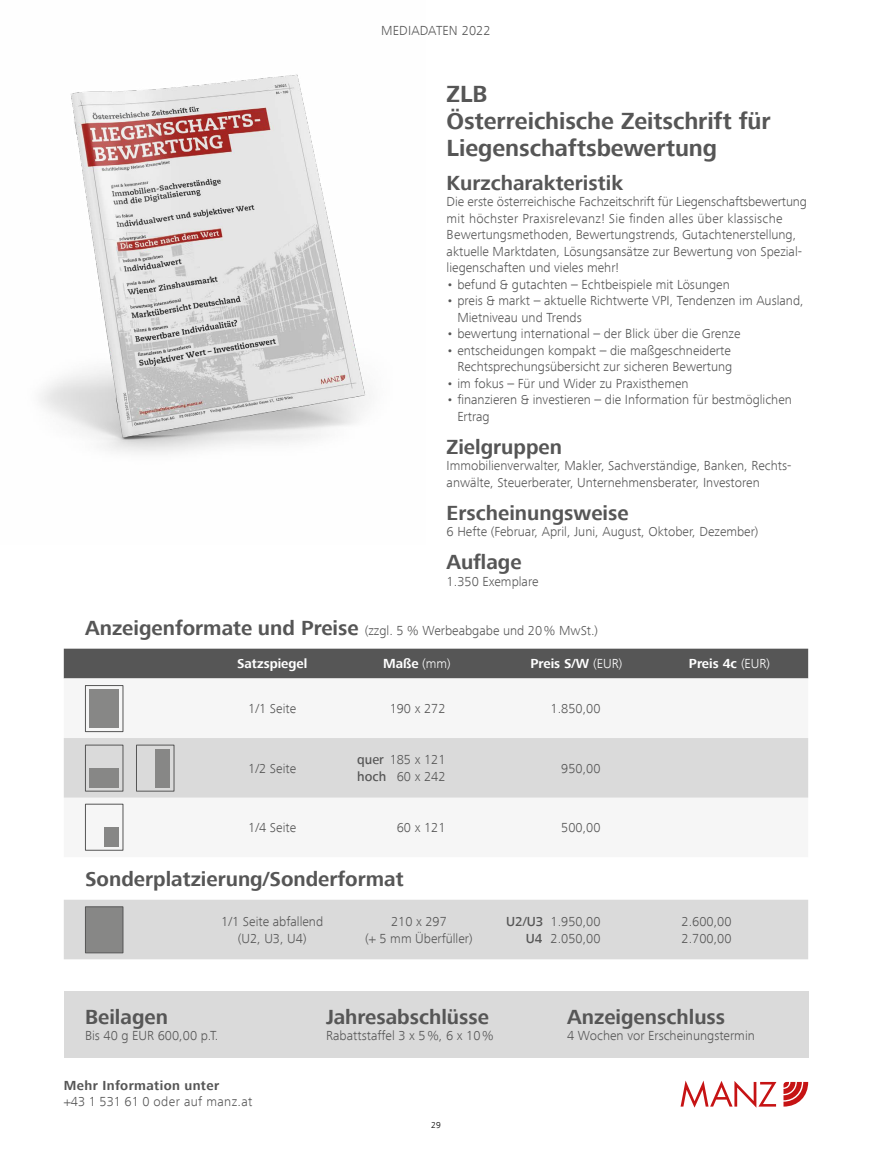
<style>
.page{position:relative;width:872px;height:1149px;background:#fff}
.page>*{position:absolute;margin:0;border:0;box-sizing:border-box;transform-origin:0 0}
.TopTitelAutorText{font:700 24px "Frutiger Next Com";letter-spacing:-.005em;color:#565656}
.TopTitelAutorText-2{font:700 21px "Frutiger Next Com";color:#565656}
.TopTitelAutorText-3{font:300 13.5px/16.5px "Frutiger Next Com";color:#565656}
.t1{font:700 13.5px "Frutiger Next Com";color:#fff}
.TopTitelAutorText-4{font:300 13.5px "Frutiger Next Com";letter-spacing:.025em;color:#565656}
.t2{font:700 13.5px "Frutiger Next Com";letter-spacing:.03em;color:#565656}
.t3{font:300 9px "Frutiger Next Com";color:#000}
.s1{font-weight:700;font-size:21px}
.s2{font-weight:300}
.s3{font-weight:500}
</style>
<div class="page">
<svg style="left:680px;top:1080px;width:96px;height:27px"></svg>
<svg style="left:783px;top:1081px;width:25px;height:25px"></svg>
<img style="left:40px;top:74px;width:330px;height:379px">
<div style="left:64px;top:991px;width:744px;height:66px;background:#dadada"></div>
<div style="left:64px;top:648px;width:744px;height:30px;background:#565656"></div>
<div style="left:64px;top:678px;width:744px;height:55px;background:#f6f6f6"></div>
<svg style="left:64px;top:738px;width:744px;height:221px;fill:#dadada"></svg>
<div style="left:85px;top:685px;width:38px;height:46px;border:1px solid #565656"></div>
<div style="left:89px;top:689px;width:30px;height:38px;background:#878786"></div>
<div style="left:85px;top:906px;width:38px;height:46px;background:#878786;border:1px solid #565656"></div>
<div style="left:85px;top:803px;width:38px;height:47px;border:1px solid #565656"></div>
<div style="left:104px;top:827px;width:15px;height:19px;background:#878786"></div>
<div style="left:85px;top:744px;width:38px;height:47px;border:1px solid #565656"></div>
<div style="left:89px;top:767px;width:30px;height:20px;background:#878786"></div>
<div style="left:136px;top:744px;width:38px;height:47px;border:1px solid #565656"></div>
<div style="left:155px;top:748px;width:15px;height:39px;background:#878786"></div>
<p class="TopTitelAutorText-3" style="left:381px;top:22px;width:111px">MEDIADATEN 2022</p>
<p class="TopTitelAutorText" style="left:446px;top:81px;width:43px">ZLB</p>
<p class="TopTitelAutorText" style="left:446px;top:108px;width:326px">Österreichische Zeitschrift für</p>
<p class="TopTitelAutorText" style="left:446px;top:135px;width:272px">Liegenschaftsbewertung</p>
<p class="TopTitelAutorText-2" style="left:446px;top:170px;width:178px">Kurzcharakteristik</p>
<p class="TopTitelAutorText-3" style="left:446px;top:193px;width:362px">Die erste österreichische Fachzeitschrift für Liegenschaftsbewertung mit höchster Praxisrelevanz! Sie finden alles über klassische Bewertungsmethoden, Bewertungstrends, Gutachtenerstellung, aktuelle Marktdaten, Lösungsansätze zur Bewertung von Spezial&shy;liegenschaften und vieles mehr!</p>
<p class="TopTitelAutorText-3" style="left:446px;top:276px;width:285px">• befund &amp; gutachten – Echtbeispiele mit Lösungen</p>
<p class="TopTitelAutorText-3" style="left:457px;top:292px;width:348px;text-indent:-11px">• preis &amp; markt – aktuelle Richtwerte VPI, Tendenzen im Ausland,<br>Mietniveau und Trends</p>
<p class="TopTitelAutorText-3" style="left:446px;top:325px;width:295px">• bewertung international – der Blick über die Grenze</p>
<p class="TopTitelAutorText-3" style="left:446px;top:342px;width:287px;text-align:right">• entscheidungen kompakt – die maßgeschneiderte<br>Rechtsprechungsübersicht zur sicheren Bewertung</p>
<p class="TopTitelAutorText-3" style="left:446px;top:375px;width:243px">• im fokus – Für und Wider zu Praxisthemen</p>
<p class="TopTitelAutorText-3" style="left:457px;top:391px;width:336px;text-indent:-11px">• finanzieren &amp; investieren – die Information für bestmöglichen<br>Ertrag</p>
<p class="TopTitelAutorText-2" style="left:446px;top:434px;width:117px">Zielgruppen</p>
<p class="TopTitelAutorText-3" style="left:446px;top:457px;width:345px">Immobilienverwalter, Makler, Sachverständige, Banken, Rechts&shy;anwälte, Steuerberater, Unternehmensberater, Investoren</p>
<p class="TopTitelAutorText-2" style="left:446px;top:500px;width:184px">Erscheinungsweise</p>
<p class="TopTitelAutorText-3" style="left:446px;top:523px;width:313px">6 Hefte (Februar, April, Juni, August, Oktober, Dezember)</p>
<p class="TopTitelAutorText-2" style="left:446px;top:550px;width:76px">Auflage</p>
<p class="TopTitelAutorText-3" style="left:446px;top:573px;width:93px">1.350 Exemplare</p>
<p class="TopTitelAutorText-3" style="left:85px;top:622px;width:514px"><span class="s1">Anzeigenformate und Preise</span> (zzgl. 5 % Werbeabgabe und 20% MwSt.)</p>
<p class="t1" style="left:237px;top:656px;width:72px">Satzspiegel</p>
<p class="t1" style="left:383px;top:656px;width:69px">Maße <span class="s2">(mm)</span></p>
<p class="t1" style="left:530px;top:656px;width:93px">Preis S/W <span class="s2">(EUR)</span></p>
<p class="t1" style="left:689px;top:656px;width:83px">Preis 4c <span class="s2">(EUR)</span></p>
<p class="TopTitelAutorText-3" style="left:248px;top:700px;width:49px">1/1 Seite</p>
<p class="TopTitelAutorText-3" style="left:390px;top:700px;width:57px">190 x 272</p>
<p class="TopTitelAutorText-3" style="left:550px;top:700px;width:52px">1.850,00</p>
<p class="TopTitelAutorText-3" style="left:248px;top:759px;width:49px">1/2 Seite</p>
<p class="TopTitelAutorText-3" style="left:357px;top:751px;width:90px"><span class="s3">quer</span> 185 x 121</p>
<p class="TopTitelAutorText-3" style="left:357px;top:768px;width:90px"><span class="s3">hoch</span> 60 x 242</p>
<p class="TopTitelAutorText-3" style="left:561px;top:759px;width:41px">950,00</p>
<p class="TopTitelAutorText-3" style="left:248px;top:819px;width:49px">1/4 Seite</p>
<p class="TopTitelAutorText-3" style="left:397px;top:819px;width:50px">60 x 121</p>
<p class="TopTitelAutorText-3" style="left:561px;top:819px;width:41px">500,00</p>
<p class="TopTitelAutorText-2" style="left:85px;top:866px;width:320px">Sonderplatzierung/Sonderformat</p>
<p class="TopTitelAutorText-3" style="left:221px;top:913px;width:103px">1/1 Seite abfallend</p>
<p class="TopTitelAutorText-3" style="left:238px;top:929px;width:70px">(U2, U3, U4)</p>
<p class="TopTitelAutorText-3" style="left:391px;top:913px;width:57px">210 x 297</p>
<p class="TopTitelAutorText-3" style="left:365px;top:929px;width:109px">(+ 5 mm Überfüller)</p>
<p class="TopTitelAutorText-3" style="left:506px;top:913px;width:96px"><span class="s3">U2/U3</span> 1.950,00</p>
<p class="TopTitelAutorText-3" style="left:525px;top:929px;width:76px"><span class="s3">U4</span> 2.050,00</p>
<p class="TopTitelAutorText-3" style="left:681px;top:913px;width:52px">2.600,00</p>
<p class="TopTitelAutorText-3" style="left:681px;top:929px;width:52px">2.700,00</p>
<p class="TopTitelAutorText-2" style="left:85px;top:1004px;width:84px">Beilagen</p>
<p class="TopTitelAutorText-3" style="left:85px;top:1027px;width:135px">Bis 40 g EUR 600,00 p.T.</p>
<p class="t2" style="left:64px;top:1077px;width:157px">Mehr Information unter</p>
<p class="TopTitelAutorText-4" style="left:64px;top:1093px;width:190px">+43 1 531 61 0 oder auf manz.at</p>
<p class="TopTitelAutorText-2" style="left:326px;top:1004px;width:164px">Jahresabschlüsse</p>
<p class="TopTitelAutorText-3" style="left:326px;top:1027px;width:169px">Rabattstaffel 3 x 5%, 6 x 10%</p>
<p class="t3" style="left:431px;top:1119px;width:11px">29</p>
<p class="TopTitelAutorText-2" style="left:567px;top:1004px;width:160px">Anzeigenschluss</p>
<p class="TopTitelAutorText-3" style="left:567px;top:1027px;width:189px">4 Wochen vor Erscheinungstermin</p>
</div>
